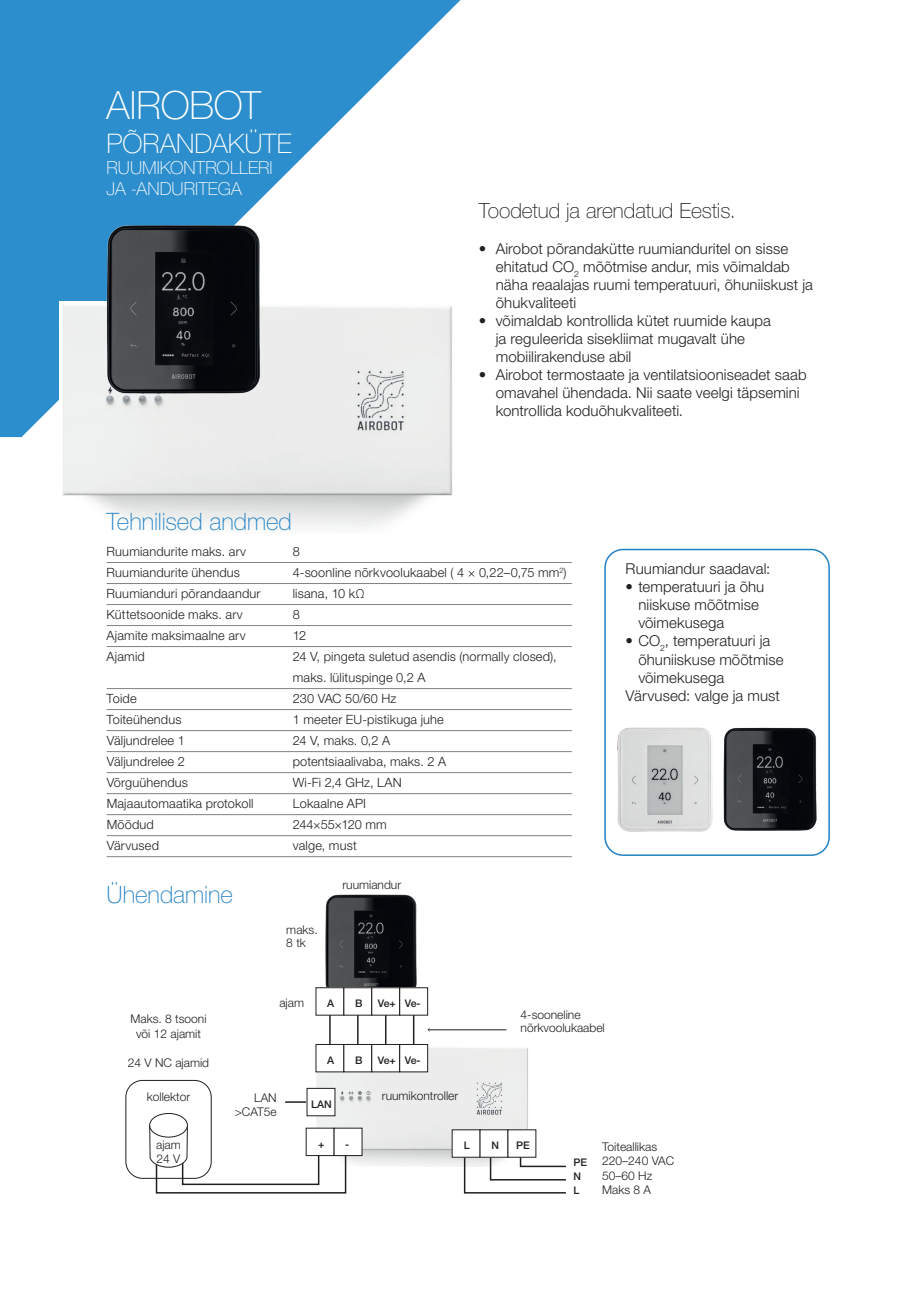
<style>
.page{position:relative;width:915px;height:1306px;background:#fff}
.page>*{position:absolute;margin:0;border:0;box-sizing:border-box;transform-origin:0 0}
.t1{font:100 39px "Helvetica Neue LT Std";letter-spacing:-.005em;color:#fff}
.t2{font:100 27px "Helvetica Neue LT Std";letter-spacing:.005em;color:#fff}
.t3{font:100 24px "Helvetica Neue LT Std";color:#2381c4}
.t4{font:100 21px "Helvetica Neue LT Std";letter-spacing:-.005em;color:#231f20}
.t5{font:100 18px/21px "Helvetica Neue LT Std";color:#fff}
.t6{font:300 15px/18px "Helvetica Neue LT Std";letter-spacing:.005em;color:#231f20}
.t7{font:300 12.75px/21px "Helvetica Neue LT Std";letter-spacing:.015em;color:#231f20}
.t8{font:300 12px/13.5px "Helvetica Neue LT Std";color:#231f20}
.t9{font:500 10.5px "Helvetica Neue LT Std";letter-spacing:-.03em;color:#231f20}
</style>
<div class="page">
<svg style="left:0;top:0;width:460px;height:437px;fill:#2d8ecd"></svg>
<hr style="left:107px;top:562px;width:464px;height:1px;background:#808285">
<hr style="left:107px;top:583px;width:464px;height:1px;background:#808285">
<hr style="left:107px;top:604px;width:464px;height:1px;background:#808285">
<hr style="left:107px;top:625px;width:464px;height:1px;background:#808285">
<hr style="left:107px;top:646px;width:464px;height:1px;background:#808285">
<hr style="left:107px;top:688px;width:464px;height:1px;background:#808285">
<hr style="left:107px;top:709px;width:464px;height:1px;background:#808285">
<hr style="left:107px;top:730px;width:464px;height:1px;background:#808285">
<hr style="left:107px;top:751px;width:464px;height:1px;background:#808285">
<hr style="left:107px;top:772px;width:464px;height:1px;background:#808285">
<hr style="left:107px;top:793px;width:464px;height:1px;background:#808285">
<hr style="left:107px;top:814px;width:464px;height:1px;background:#808285">
<hr style="left:107px;top:835px;width:464px;height:1px;background:#808285">
<hr style="left:107px;top:856px;width:464px;height:1px;background:#808285">
<hr style="left:285px;top:1101px;width:31px;height:1px;background:#231f20">
<img style="left:306px;top:1044px;width:231px;height:122px">
<img style="left:326px;top:894px;width:91px;height:93px">
<div style="left:126px;top:1080px;width:85px;height:98px;border:1px solid #231f20;border-radius:17px"></div>
<div style="left:315px;top:987px;width:29px;height:28px;border:1px solid #231f20"></div>
<div style="left:343px;top:987px;width:29px;height:28px;border:1px solid #231f20"></div>
<div style="left:371px;top:987px;width:29px;height:28px;border:1px solid #231f20"></div>
<div style="left:399px;top:987px;width:28px;height:28px;border:1px solid #231f20"></div>
<div style="left:316px;top:1044px;width:28px;height:27px;background:#fff"></div>
<div style="left:315px;top:1044px;width:29px;height:28px;border:1px solid #231f20"></div>
<div style="left:344px;top:1044px;width:27px;height:27px;background:#fff"></div>
<div style="left:343px;top:1044px;width:29px;height:28px;border:1px solid #231f20"></div>
<div style="left:371px;top:1044px;width:28px;height:27px;background:#fff"></div>
<div style="left:371px;top:1044px;width:29px;height:28px;border:1px solid #231f20"></div>
<div style="left:399px;top:1044px;width:28px;height:27px;background:#fff"></div>
<div style="left:399px;top:1044px;width:28px;height:28px;border:1px solid #231f20"></div>
<div style="left:307px;top:1088px;width:28px;height:27px;background:#fff"></div>
<div style="left:452px;top:1129px;width:28px;height:28px;background:#fff"></div>
<div style="left:480px;top:1129px;width:28px;height:28px;background:#fff"></div>
<div style="left:508px;top:1129px;width:27px;height:28px;background:#fff"></div>
<div style="left:507px;top:1129px;width:29px;height:28px;border:1px solid #231f20"></div>
<div style="left:334px;top:1128px;width:28px;height:27px;background:#fff"></div>
<svg style="left:463px;top:1155px;width:103px;height:39px"></svg>
<svg style="left:149px;top:1125px;width:198px;height:69px"></svg>
<div style="left:150px;top:1113px;width:37px;height:24px;background:#fff;border-radius:50%"></div>
<div style="left:149px;top:1113px;width:38px;height:24px;border:1px solid #231f20;border-radius:50%"></div>
<svg style="left:329px;top:1015px;width:1px;height:29px"></svg>
<svg style="left:357px;top:1015px;width:1px;height:29px"></svg>
<svg style="left:385px;top:1015px;width:1px;height:29px"></svg>
<svg style="left:413px;top:1015px;width:1px;height:29px"></svg>
<hr style="left:428px;top:1029px;width:78px;height:1px;background:#231f20">
<img style="left:60px;top:301px;width:399px;height:226px">
<img style="left:106px;top:225px;width:154px;height:169px">
<div style="left:604px;top:549px;width:225px;height:307px;border:2px solid #2381c4;border-radius:18px"></div>
<img style="left:723px;top:727px;width:93px;height:103px">
<img style="left:617px;top:727px;width:95px;height:104px">
<h1 class="t1" style="left:107px;top:83px;width:156px">AIROBOT</h1>
<h2 class="t2" style="left:107px;top:128px;width:187px">PÕRANDAKÜTE</h2>
<p class="t5" style="left:107px;top:157px;width:167px">RUUMIKONTROLLERI<br>JA -ANDURITEGA</p>
<h3 class="t3" style="left:107px;top:508px;width:187px">Tehnilised andmed</h3>
<h3 class="t4" style="left:478px;top:198px;width:258px">Toodetud ja arendatud Eestis.</h3>
<p class="t6" style="left:495px;top:239px;width:318px;text-indent:-17px">• Airobot põrandakütte ruumianduritel on sisse ehitatud CO<sub>2</sub> mõõtmise andur, mis võimaldab näha reaalajas ruumi temperatuuri, õhuniiskust ja õhukvaliteeti</p>
<p class="t6" style="left:495px;top:311px;width:277px;text-indent:-17px">• võimaldab kontrollida kütet ruumide kaupa ja reguleerida sisekliimat mugavalt ühe mobiilirakenduse abil</p>
<p class="t6" style="left:495px;top:365px;width:312px;text-indent:-17px">• Airobot termostaate ja ventilatsiooniseadet saab omavahel ühendada. Nii saate veelgi täpsemini kontrollida koduõhukvaliteeti.</p>
<p class="t7" style="left:107px;top:540px;width:141px">Ruumiandurite maks. arv</p>
<p class="t7" style="left:293px;top:540px;width:9px">8</p>
<p class="t7" style="left:107px;top:561px;width:135px">Ruumiandurite ühendus</p>
<p class="t7" style="left:293px;top:561px;width:275px">4-soonline nõrkvoolukaabel ( 4 × 0,22–0,75 mm<sup>2</sup>)</p>
<p class="t7" style="left:107px;top:582px;width:155px">Ruumianduri põrandaandur</p>
<p class="t7" style="left:293px;top:582px;width:73px">lisana, 10 kΩ</p>
<p class="t7" style="left:107px;top:603px;width:138px">Küttetsoonide maks. arv</p>
<p class="t7" style="left:293px;top:603px;width:9px">8</p>
<p class="t7" style="left:107px;top:624px;width:141px">Ajamite maksimaalne arv</p>
<p class="t7" style="left:293px;top:624px;width:15px">12</p>
<p class="t7" style="left:107px;top:645px;width:40px">Ajamid</p>
<p class="t7" style="left:293px;top:645px;width:265px">24 V, pingeta suletud asendis (normally closed), maks. lülituspinge 0,2 A</p>
<p class="t7" style="left:107px;top:687px;width:32px">Toide</p>
<p class="t7" style="left:293px;top:687px;width:105px">230 VAC 50/60 Hz</p>
<p class="t7" style="left:107px;top:708px;width:76px">Toiteühendus</p>
<p class="t7" style="left:293px;top:708px;width:152px">1 meeter EU-pistikuga juhe</p>
<p class="t7" style="left:107px;top:729px;width:80px">Väljundrelee 1</p>
<p class="t7" style="left:293px;top:729px;width:99px">24 V, maks. 0,2 A</p>
<p class="t7" style="left:107px;top:750px;width:80px">Väljundrelee 2</p>
<p class="t7" style="left:293px;top:750px;width:155px">potentsiaalivaba, maks. 2 A</p>
<p class="t7" style="left:107px;top:771px;width:83px">Võrguühendus</p>
<p class="t7" style="left:293px;top:771px;width:110px">Wi-Fi 2,4 GHz, LAN</p>
<p class="t7" style="left:107px;top:792px;width:148px">Majaautomaatika protokoll</p>
<p class="t7" style="left:293px;top:792px;width:75px">Lokaalne API</p>
<p class="t7" style="left:107px;top:813px;width:49px">Mõõdud</p>
<p class="t7" style="left:293px;top:813px;width:95px">244×55×120 mm</p>
<p class="t7" style="left:107px;top:834px;width:54px">Värvused</p>
<p class="t7" style="left:293px;top:834px;width:65px">valge, must</p>
<h3 class="t3" style="left:107px;top:881px;width:128px">Ühendamine</h3>
<p class="t8" style="left:130px;top:1011px;width:78px;line-height:14.4px;text-align:center">Maks. 8 tsooni või 12 ajamit</p>
<p class="t8" style="left:128px;top:1055px;width:83px">24 V NC ajamid</p>
<p class="t8" style="left:286px;top:922px;width:33px">maks.<br>8 tk</p>
<p class="t8" style="left:342px;top:878px;width:60px">ruumiandur</p>
<p class="t8" style="left:279px;top:995px;width:26px">ajam</p>
<p class="t9" style="left:327px;top:997px;width:9px">A</p>
<p class="t9" style="left:355px;top:997px;width:9px">B</p>
<p class="t9" style="left:377px;top:997px;width:19px">Ve+</p>
<p class="t9" style="left:404px;top:997px;width:17px">Ve-</p>
<p class="t9" style="left:327px;top:1053px;width:9px">A</p>
<p class="t9" style="left:355px;top:1053px;width:9px">B</p>
<p class="t9" style="left:377px;top:1053px;width:19px">Ve+</p>
<p class="t9" style="left:404px;top:1053px;width:17px">Ve-</p>
<p class="t8" style="left:147px;top:1089px;width:45px">kollektor</p>
<p class="t8" style="left:235px;top:1090px;width:43px;text-align:right">LAN &gt;CAT5e</p>
<p class="t9" style="left:311px;top:1097px;width:22px">LAN</p>
<p class="t8" style="left:382px;top:1089px;width:78px">ruumikontroller</p>
<p class="t8" style="left:520px;top:1007px;width:86px">4-sooneline nõrkvoolukaabel</p>
<p class="t6" style="left:625px;top:560px;width:146px">Ruumiandur saadaval:</p>
<p class="t6" style="left:638px;top:578px;width:127px;text-indent:-13px">• temperatuuri ja õhu niiskuse mõõtmise võimekusega</p>
<p class="t6" style="left:625px;top:632px;width:146px">• CO<sub>2</sub>, temperatuuri ja</p>
<p class="t6" style="left:638px;top:650px;width:147px">õhuniiskuse mõõtmise</p>
<p class="t6" style="left:638px;top:668px;width:87px">võimekusega</p>
<p class="t6" style="left:625px;top:686px;width:156px">Värvused: valge ja must</p>
<p class="t8" style="left:156px;top:1137px;width:26px">ajam<br>24 V</p>
<p class="t8" style="left:602px;top:1139px;width:73px;line-height:14.4px">Toiteallikas<br>220–240 VAC<br>50–60 Hz<br>Maks 8 A</p>
<p class="t9" style="left:463px;top:1139px;width:8px">L</p>
<p class="t9" style="left:491px;top:1139px;width:9px">N</p>
<p class="t9" style="left:516px;top:1139px;width:15px">PE</p>
<p class="t9" style="left:318px;top:1137px;width:8px">+</p>
<p class="t9" style="left:345px;top:1137px;width:6px">-</p>
<p class="t9" style="left:573px;top:1156px;width:15px">PE</p>
<p class="t9" style="left:573px;top:1169px;width:9px">N</p>
<p class="t9" style="left:573px;top:1184px;width:8px">L</p>
</div>
